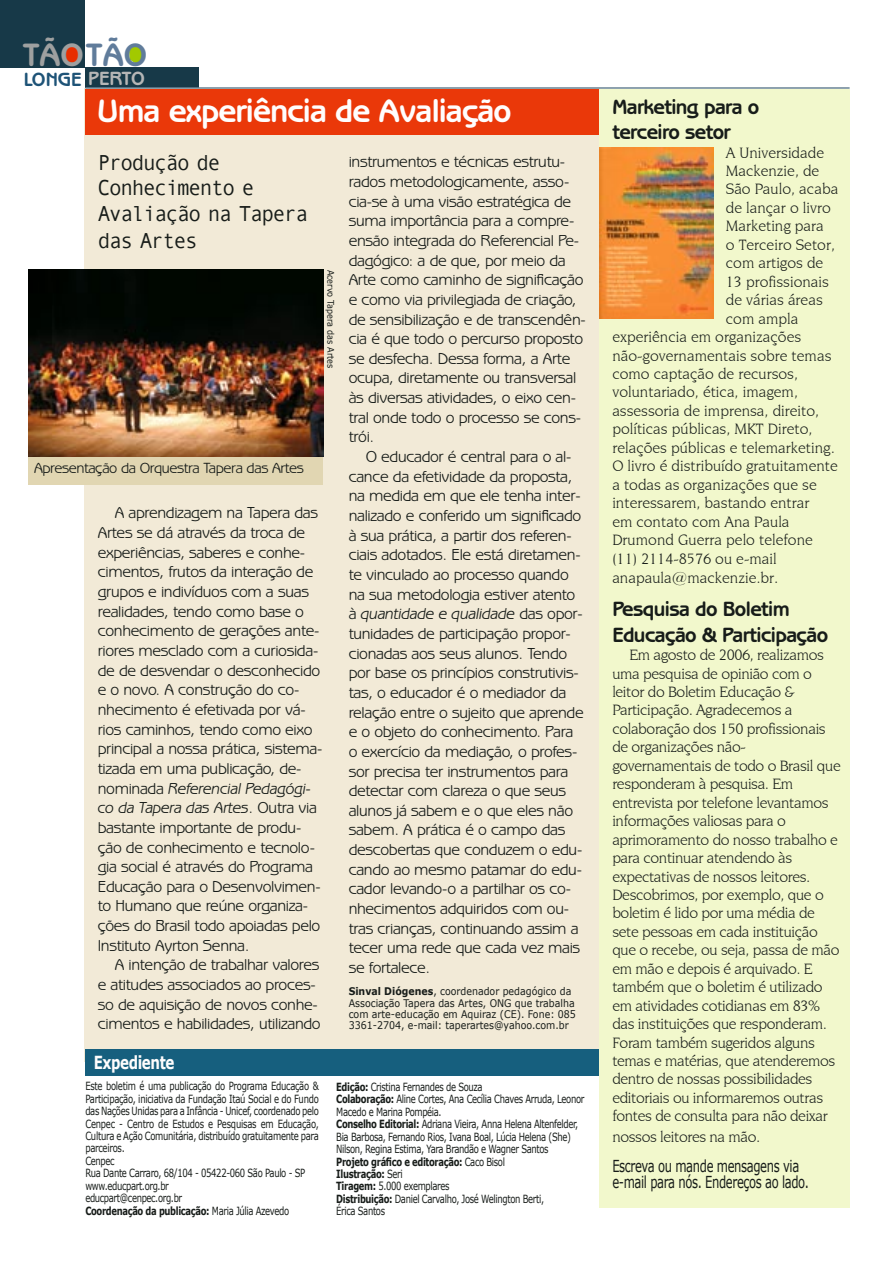
<style>
.page{position:relative;width:893px;height:1263px;background:#fff}
.page>*{position:absolute;margin:0;border:0;box-sizing:border-box;transform-origin:0 0}
._1Titulo{font:700 33px "Benguiat Gothic IT Cby BT";letter-spacing:-.025em;color:#fffdfd}
.t1{font:700 33px "Benguiat Gothic IT Cby BT";color:#9ea0a0}
._1olho{font:21.75px/26px "Andale Mono";letter-spacing:-.065em;color:#171c19}
._1Titulo_coluna{font:700 21px/25.2px "Benguiat Gothic IT Cby BT";letter-spacing:-.025em;color:#171c19}
.t2{font:700 19.5px "Benguiat Gothic IT Cby BT";color:#1e5377}
._1expediente{font:700 18px "Verdana";letter-spacing:-.03em;color:#fffdfd;scale:.75 1}
._1texto1{font:16.5px/16.5px "Verdana";letter-spacing:-.03em;color:#171c19;scale:.7 1}
._1texto2{font:16.2px/19.6px "Benguiat Gothic IT Cby BT";letter-spacing:-.02em;color:#171c19}
._1texto1-2{font:15.75px/18.5px "Novarese IT Cby BT";letter-spacing:-.025em;color:#171c19}
._1texto1-3{font:15.75px "Novarese IT Cby BT";color:#171c19}
._1legenda{font:15px "Benguiat Gothic IT Cby BT";letter-spacing:-.025em;color:#171c19}
._1expediente-2{font:11.25px/12.5px "Verdana";letter-spacing:-.04em;color:#171c19;scale:.75 1}
._1expediente-3{font:700 11.25px "Verdana";letter-spacing:-.04em;color:#171c19;scale:.75 1}
._1cargo{font:10.5px/11.4px "Verdana";color:#171c19;scale:.9 1}
._1credito{font:9px "Verdana";color:#171c19;scale:.9 1}
.s1{color:#607c9b}
.s2{color:#b5b6b6}
.s3{font-style:italic}
.s4{font-weight:700}
.s5{font-weight:400}
</style>
<div class="page">
<div style="left:85px;top:89px;width:515px;height:973px;background:#f2ead7"></div>
<div style="left:85px;top:1049px;width:515px;height:27px;background:#165f7e"></div>
<div style="left:0;top:0;width:84px;height:68px;background:#173948"></div>
<div style="left:85px;top:67px;width:114px;height:21px;background:#173948"></div>
<svg style="left:129px;top:44px;width:15px;height:21px"></svg>
<svg style="left:66px;top:45px;width:14px;height:20px"></svg>
<hr style="left:85px;top:87px;width:765px;height:2px;background:#698395">
<div style="left:85px;top:89px;width:515px;height:46px;background:#ea3809"></div>
<div style="left:600px;top:89px;width:250px;height:1119px;background:#f2f8cc"></div>
<div style="left:28px;top:444px;width:295px;height:41px;background:#e1d6b2"></div>
<img style="left:600px;top:148px;width:114px;height:170px">
<img style="left:28px;top:270px;width:295px;height:187px">
<p class="t1" style="left:23px;top:34px;width:125px">TÃO<span class="s1">TÃO</span></p>
<p class="t2" style="left:24px;top:67px;width:123px">LONGE <span class="s2">PERTO</span></p>
<p class="_1Titulo" style="left:97px;top:90px;width:416px">Uma experiência de Avaliação</p>
<p class="_1Titulo_coluna" style="left:612px;top:94px;width:149px">Marketing para o terceiro setor</p>
<p class="_1texto1-3" style="left:726px;top:143px;width:100px">A Universidade</p>
<p class="_1texto1-3" style="left:726px;top:162px;width:95px">Mackenzie, de</p>
<p class="_1texto1-3" style="left:726px;top:180px;width:114px">São Paulo, acaba</p>
<p class="_1texto1-3" style="left:726px;top:198px;width:107px">de lançar o livro</p>
<p class="_1texto1-3" style="left:726px;top:217px;width:100px">Marketing para</p>
<p class="_1texto1-3" style="left:726px;top:235px;width:111px">o Terceiro Setor,</p>
<p class="_1texto1-3" style="left:726px;top:254px;width:99px">com artigos de</p>
<p class="_1texto1-3" style="left:726px;top:272px;width:105px">13 profissionais</p>
<p class="_1texto1-3" style="left:726px;top:291px;width:98px">de várias áreas</p>
<p class="_1texto1-3" style="left:726px;top:309px;width:74px">com ampla</p>
<p class="_1texto1-3" style="left:612px;top:328px;width:190px">experiência em organizações</p>
<p class="_1texto1-3" style="left:612px;top:346px;width:221px">não-governamentais sobre temas</p>
<p class="_1texto1-3" style="left:612px;top:364px;width:187px">como captação de recursos,</p>
<p class="_1texto1-3" style="left:612px;top:383px;width:187px">voluntariado, ética, imagem,</p>
<p class="_1texto1-3" style="left:612px;top:401px;width:208px">assessoria de imprensa, direito,</p>
<p class="_1texto1-3" style="left:612px;top:420px;width:202px">políticas públicas, MKT Direto,</p>
<p class="_1texto1-3" style="left:612px;top:438px;width:224px">relações públicas e telemarketing.</p>
<p class="_1texto1-3" style="left:612px;top:457px;width:227px">O livro é distribuído gratuitamente</p>
<p class="_1texto1-3" style="left:612px;top:475px;width:206px">a todas as organizações que se</p>
<p class="_1texto1-3" style="left:612px;top:494px;width:199px">interessarem, bastando entrar</p>
<p class="_1texto1-3" style="left:612px;top:512px;width:179px">em contato com Ana Paula</p>
<p class="_1texto1-3" style="left:612px;top:531px;width:202px">Drumond Guerra pelo telefone</p>
<p class="_1texto1-3" style="left:612px;top:549px;width:166px">(11) 2114-8576 ou e-mail</p>
<p class="_1texto1-3" style="left:612px;top:568px;width:167px">anapaula@mackenzie.br.</p>
<p class="_1Titulo_coluna" style="left:612px;top:596px;width:217px">Pesquisa do Boletim<br>Educação &amp; Participação</p>
<p class="_1texto1-2" style="left:612px;top:645px;width:230px;text-indent:17px">Em agosto de 2006, realizamos uma pesquisa de opinião com o leitor do Boletim Educação &amp;<br>Participação. Agradecemos a colaboração dos 150 profissionais de organizações não&shy;governamentais de todo o Brasil que responderam à pesquisa. Em entrevista por telefone levantamos informações valiosas para o aprimoramento do nosso trabalho e para continuar atendendo às expectativas de nossos leitores.<br>Descobrimos, por exemplo, que o boletim é lido por uma média de sete pessoas em cada instituição que o recebe, ou seja, passa de mão em mão e depois é arquivado. E também que o boletim é utilizado em atividades cotidianas em 83% das instituições que responderam.<br>Foram também sugeridos alguns temas e matérias, que atenderemos dentro de nossas possibilidades editoriais ou informaremos outras fontes de consulta para não deixar</p>
<p class="_1texto1-2" style="left:612px;top:1128px;width:149px">nossos leitores na mão.</p>
<p class="_1texto1" style="left:612px;top:1157px;width:283px">Escreva ou mande mensagens via e-mail para nós. Endereços ao lado.</p>
<p class="_1olho" style="left:98px;top:149px;width:212px">Produção de<br>Conhecimento e<br>Avaliação na Tapera das Artes</p>
<p class="_1texto2" style="left:349px;top:152px;width:238px">instrumentos e técnicas estrutu&shy;rados metodologicamente, asso&shy;cia-se à uma visão estratégica de suma importância para a compre&shy;ensão integrada do Referencial Pe&shy;dagógico: a de que, por meio da<br>Arte como caminho de significação e como via privilegiada de criação, de sensibilização e de transcendên&shy;cia é que todo o percurso proposto se desfecha. Dessa forma, a Arte ocupa, diretamente ou transversal às diversas atividades, o eixo cen&shy;tral onde todo o processo se cons&shy;trói.</p>
<p class="_1texto2" style="left:349px;top:446px;width:237px;text-indent:17px">O educador é central para o al&shy;cance da efetividade da proposta, na medida em que ele tenha inter&shy;nalizado e conferido um significado à sua prática, a partir dos referen&shy;ciais adotados. Ele está diretamen&shy;te vinculado ao processo quando na sua metodologia estiver atento à <span class="s3">quantidade e qualidade</span> das opor&shy;tunidades de participação propor&shy;cionadas aos seus alunos. Tendo por base os princípios construtivis&shy;tas, o educador é o mediador da relação entre o sujeito que aprende e o objeto do conhecimento. Para o exercício da mediação, o profes&shy;sor precisa ter instrumentos para detectar com clareza o que seus alunos já sabem e o que eles não sabem. A prática é o campo das descobertas que conduzem o edu&shy;cando ao mesmo patamar do edu&shy;cador levando-o a partilhar os co&shy;nhecimentos adquiridos com ou&shy;tras crianças, continuando assim a tecer uma rede que cada vez mais se fortalece.</p>
<p class="_1cargo" style="left:349px;top:985px;width:254px"><span class="s4">Sinval Diógenes</span>, coordenador pedagógico da Associação Tapera das Artes, ONG que trabalha com arte-educação em Aquiraz (CE). Fone: 085<br>3361-2704, e-mail: taperartes@yahoo.com.br</p>
<p class="_1credito" style="left:336px;top:270px;width:111px;rotate:90deg">Acervo Tapera das Artes</p>
<p class="_1legenda" style="left:34px;top:459px;width:271px">Apresentação da Orquestra Tapera das Artes</p>
<p class="_1texto2" style="left:98px;top:503px;width:226px;text-indent:17px">A aprendizagem na Tapera das<br>Artes se dá através da troca de experiências, saberes e conhe&shy;cimentos, frutos da interação de grupos e indivíduos com a suas realidades, tendo como base o conhecimento de gerações ante&shy;riores mesclado com a curiosida&shy;de de desvendar o desconhecido e o novo. A construção do co&shy;nhecimento é efetivada por vá&shy;rios caminhos, tendo como eixo principal a nossa prática, sistema&shy;tizada em uma publicação, de&shy;nominada <span class="s3">Referencial Pedagógi&shy;co da Tapera das Artes</span>. Outra via bastante importante de produ&shy;ção de conhecimento e tecnolo&shy;gia social é através do Programa<br>Educação para o Desenvolvimen&shy;to Humano que reúne organiza&shy;ções do Brasil todo apoiadas pelo<br>Instituto Ayrton Senna.</p>
<p class="_1texto2" style="left:98px;top:955px;width:224px;text-indent:17px">A intenção de trabalhar valores e atitudes associados ao proces&shy;so de aquisição de novos conhe&shy;cimentos e habilidades, utilizando</p>
<p class="_1expediente" style="left:94px;top:1051px;width:109px">Expediente</p>
<p class="_1expediente-2" style="left:85px;top:1079px;width:313px;text-align:justify">Este boletim é uma publicação do Programa Educação &amp; Participação, iniciativa da Fundação Itaú Social e do Fundo das Nações Unidas para a Infância - Unicef, coordenado pelo Cenpec - Centro de Estudos e Pesquisas em Educação, Cultura e Ação Comunitária, distribuído gratuitamente para parceiros.</p>
<p class="_1expediente-2" style="left:85px;top:1154px;width:40px">Cenpec</p>
<p class="_1expediente-2" style="left:85px;top:1166px;width:295px">Rua Dante Carraro, 68/104 - 05422-060 São Paulo - SP</p>
<p class="_1expediente-2" style="left:85px;top:1179px;width:113px">www.educpart.org.br</p>
<p class="_1expediente-2" style="left:85px;top:1191px;width:131px">educpart@cenpec.org.br</p>
<p class="_1expediente-3" style="left:85px;top:1203px;width:273px">Coordenação da publicação: <span class="s5">Maria Júlia Azevedo</span></p>
<p class="_1expediente-2" style="left:336px;top:1080px;width:197px"><span class="s4">Edição:</span> Cristina Fernandes de Souza</p>
<p class="_1expediente-2" style="left:336px;top:1092px;width:332px"><span class="s4">Colaboração:</span> Aline Cortes, Ana Cecília Chaves Arruda, Leonor<br>Macedo e Marina Pompéia.</p>
<p class="_1expediente-2" style="left:336px;top:1117px;width:324px"><span class="s4">Conselho Editorial:</span> Adriana Vieira, Anna Helena Altenfelder,<br>Bia Barbosa, Fernando Rios, Ivana Boal, Lúcia Helena (She)<br>Nilson, Regina Estima, Yara Brandão e Wagner Santos</p>
<p class="_1expediente-3" style="left:336px;top:1154px;width:227px">Projeto gráfico e editoração: <span class="s5">Caco Bisol</span></p>
<p class="_1expediente-3" style="left:336px;top:1167px;width:90px">Ilustração: <span class="s5">Seri</span></p>
<p class="_1expediente-2" style="left:336px;top:1180px;width:153px"><span class="s4">Tiragem:</span> 5.000 exemplares</p>
<p class="_1expediente-2" style="left:336px;top:1192px;width:279px"><span class="s4">Distribuição:</span> Daniel Carvalho, José Welington Berti,<br>Érica Santos</p>
</div>
